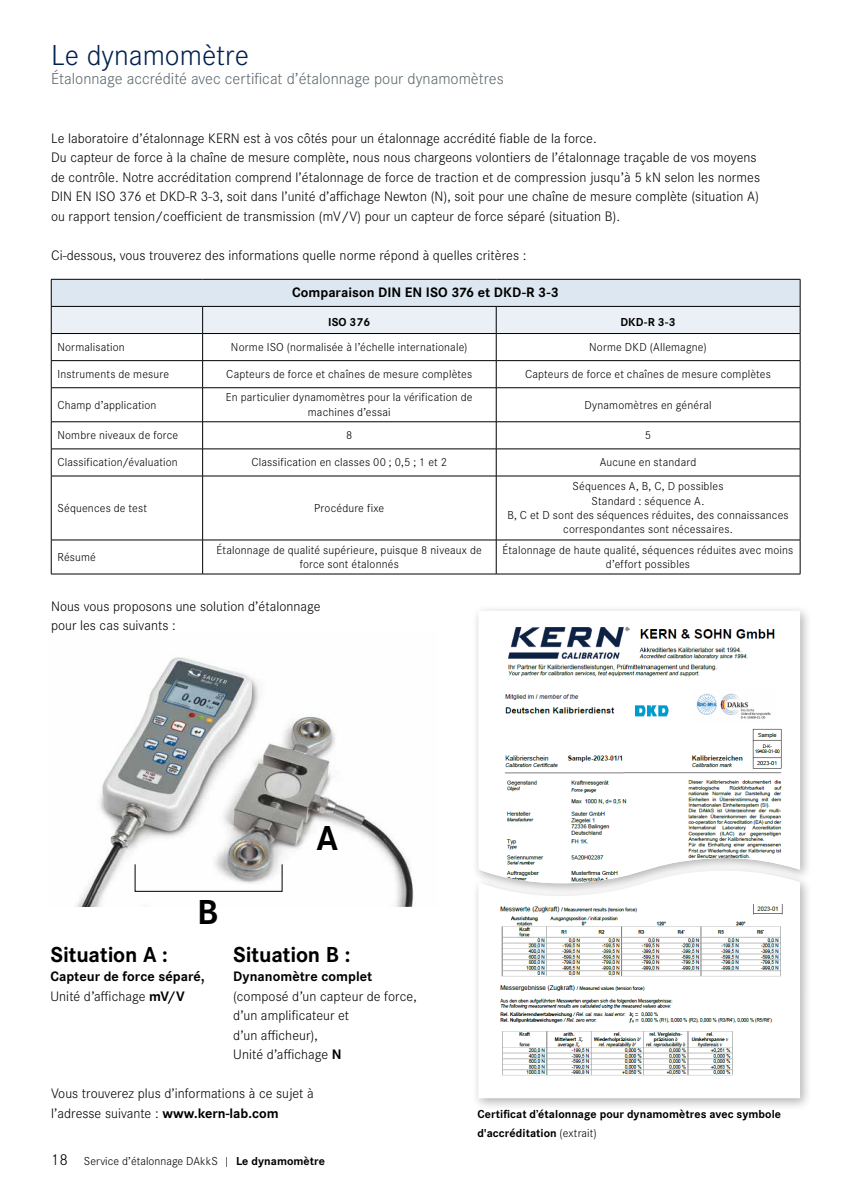
<style>
.page{position:relative;width:851px;height:1191px;background:#fff}
.page>*{position:absolute;margin:0;border:0;box-sizing:border-box;transform-origin:0 0}
.t1{font:700 36px "Corporate S Pro";color:#000}
.t2{font:300 30px "Corporate S Pro";color:#00214f}
.t3{font:700 22.5px "Corporate S Pro";letter-spacing:-.01em;color:#000}
.t4{font:300 16.5px "Corporate S Pro";color:#5d686d}
.t5{font:300 16.5px "Corporate S Pro";color:#000}
.t6{font:300 14.25px/19.5px "Corporate S Pro";letter-spacing:.005em;color:#000}
.t7{font:700 14.25px/19.5px "Corporate S Pro";letter-spacing:.005em;color:#000}
.t8{font:300 12px/14.4px "Corporate S Pro";letter-spacing:.015em;color:#000;text-align:center}
.t9{font:700 12px/19.5px "Corporate S Pro";letter-spacing:.005em;color:#000}
.s1{font-weight:300}
.s2{font-weight:700}
</style>
<div class="page">
<img style="left:76px;top:657px;width:338px;height:249px">
<hr style="left:202px;top:388px;width:1px;height:33px;background:#000">
<hr style="left:51px;top:476px;width:151px;height:1px;background:#000">
<hr style="left:51px;top:540px;width:151px;height:1px;background:#000">
<hr style="left:51px;top:574px;width:151px;height:1px;background:#000">
<svg style="left:202px;top:422px;width:1px;height:54px"></svg>
<hr style="left:202px;top:476px;width:1px;height:64px;background:#000">
<hr style="left:202px;top:540px;width:1px;height:34px;background:#000">
<hr style="left:496px;top:476px;width:304px;height:1px;background:#000">
<hr style="left:496px;top:540px;width:304px;height:1px;background:#000">
<hr style="left:496px;top:574px;width:304px;height:1px;background:#000">
<svg style="left:51px;top:279px;width:749px;height:108px"></svg>
<hr style="left:51px;top:387px;width:151px;height:1px;background:#000">
<hr style="left:51px;top:388px;width:1px;height:33px;background:#000">
<hr style="left:202px;top:387px;width:294px;height:1px;background:#000">
<hr style="left:496px;top:387px;width:304px;height:1px;background:#000">
<hr style="left:496px;top:388px;width:1px;height:33px;background:#000">
<hr style="left:799px;top:388px;width:1px;height:33px;background:#000">
<hr style="left:51px;top:421px;width:151px;height:1px;background:#000">
<hr style="left:202px;top:421px;width:294px;height:1px;background:#000">
<hr style="left:496px;top:421px;width:304px;height:1px;background:#000">
<hr style="left:51px;top:448px;width:151px;height:1px;background:#000">
<svg style="left:51px;top:422px;width:1px;height:54px"></svg>
<hr style="left:202px;top:448px;width:294px;height:1px;background:#000">
<hr style="left:496px;top:448px;width:304px;height:1px;background:#000">
<svg style="left:496px;top:422px;width:1px;height:54px"></svg>
<svg style="left:799px;top:422px;width:1px;height:54px"></svg>
<hr style="left:51px;top:476px;width:1px;height:64px;background:#000">
<hr style="left:202px;top:476px;width:294px;height:1px;background:#000">
<hr style="left:496px;top:476px;width:1px;height:64px;background:#000">
<hr style="left:799px;top:476px;width:1px;height:64px;background:#000">
<hr style="left:51px;top:540px;width:1px;height:34px;background:#000">
<hr style="left:202px;top:540px;width:294px;height:1px;background:#000">
<hr style="left:496px;top:540px;width:1px;height:34px;background:#000">
<hr style="left:799px;top:540px;width:1px;height:34px;background:#000">
<hr style="left:202px;top:574px;width:294px;height:1px;background:#000">
<div style="left:471px;top:864px;width:342px;height:247px;background:#000;opacity:.3"></div>
<svg style="left:478px;top:896px;width:322px;height:202px"></svg>
<img style="left:497px;top:904px;width:286px;height:172px">
<div style="left:471px;top:604px;width:342px;height:292px;background:#000;opacity:.3"></div>
<svg style="left:478px;top:611px;width:322px;height:273px"></svg>
<img style="left:481px;top:611px;width:314px;height:273px">
<h2 class="t2" style="left:51px;top:34px;width:199px">Le dynamomètre</h2>
<p class="t4" style="left:51px;top:67px;width:454px">Étalonnage accrédité avec certificat d’étalonnage pour dynamomètres</p>
<p class="t6" style="left:51px;top:127px;width:710px">Le laboratoire d’étalonnage KERN est à vos côtés pour un étalonnage accrédité fiable de la force.<br>Du capteur de force à la chaîne de mesure complète, nous nous chargeons volontiers de l’étalonnage traçable de vos moyens de contrôle. Notre accréditation comprend l’étalonnage de force de traction et de compression jusqu’à 5 kN selon les normes DIN EN ISO 376 et DKD-R 3-3, soit dans l’unité d’affichage Newton (N), soit pour une chaîne de mesure complète (situation A) ou rapport tension/coefficient de transmission (mV/V) pour un capteur de force séparé (situation B).</p>
<p class="t6" style="left:51px;top:244px;width:476px">Ci-dessous, vous trouverez des informations quelle norme répond à quelles critères :</p>
<p class="t7" style="left:292px;top:282px;width:268px">Comparaison DIN EN ISO 376 et DKD-R 3-3</p>
<p class="t9" style="left:328px;top:311px;width:43px">ISO 376</p>
<p class="t9" style="left:620px;top:311px;width:57px">DKD-R 3-3</p>
<p class="t8" style="left:57px;top:339px;width:69px">Normalisation</p>
<p class="t8" style="left:231px;top:339px;width:238px">Norme ISO (normalisée à l’échelle internationale)</p>
<p class="t8" style="left:589px;top:339px;width:119px">Norme DKD (Allemagne)</p>
<p class="t8" style="left:57px;top:366px;width:113px">Instruments de mesure</p>
<p class="t8" style="left:226px;top:366px;width:247px">Capteurs de force et chaînes de mesure complètes</p>
<p class="t8" style="left:525px;top:366px;width:247px">Capteurs de force et chaînes de mesure complètes</p>
<p class="t8" style="left:57px;top:397px;width:100px">Champ d’application</p>
<p class="t8" style="left:226px;top:389px;width:248px">En particulier dynamomètres pour la vérification de machines d’essai</p>
<p class="t8" style="left:584px;top:397px;width:129px">Dynamomètres en général</p>
<p class="t8" style="left:57px;top:427px;width:122px">Nombre niveaux de force</p>
<p class="t8" style="left:346px;top:427px;width:8px">8</p>
<p class="t8" style="left:644px;top:427px;width:8px">5</p>
<p class="t8" style="left:57px;top:454px;width:122px">Classification/évaluation</p>
<p class="t8" style="left:251px;top:454px;width:197px">Classification en classes 00 ; 0,5 ; 1 et 2</p>
<p class="t8" style="left:599px;top:454px;width:98px">Aucune en standard</p>
<p class="t8" style="left:57px;top:500px;width:91px">Séquences de test</p>
<p class="t8" style="left:314px;top:500px;width:72px">Procédure fixe</p>
<p class="t8" style="left:507px;top:478px;width:283px">Séquences A, B, C, D possibles<br>Standard : séquence A.<br>B, C et D sont des séquences réduites, des connaissances correspondantes sont nécessaires.</p>
<p class="t8" style="left:57px;top:549px;width:40px">Résumé</p>
<p class="t8" style="left:216px;top:542px;width:267px">Étalonnage de qualité supérieure, puisque 8 niveaux de force sont étalonnés</p>
<p class="t8" style="left:502px;top:542px;width:292px">Étalonnage de haute qualité, séquences réduites avec moins d’effort possibles</p>
<p class="t6" style="left:51px;top:595px;width:271px">Nous vous proposons une solution d’étalonnage pour les cas suivants :</p>
<h1 class="t1" style="left:316px;top:810px;width:23px">A</h1>
<h1 class="t1" style="left:197px;top:884px;width:23px">B</h1>
<h3 class="t3" style="left:50px;top:936px;width:119px">Situation A :</h3>
<p class="t7" style="left:50px;top:965px;width:156px">Capteur de force séparé,<br><span class="s1">Unité d’affichage</span> mV/V</p>
<h3 class="t3" style="left:233px;top:936px;width:119px">Situation B :</h3>
<p class="t7" style="left:233px;top:965px;width:141px">Dynanomètre complet</p>
<p class="t6" style="left:233px;top:985px;width:185px">(composé d’un capteur de force, d’un amplificateur et<br>d’un afficheur),<br>Unité d’affichage <span class="s2">N</span></p>
<p class="t6" style="left:51px;top:1083px;width:264px">Vous trouverez plus d’informations à ce sujet à l’adresse suivante : <span class="s2">www.kern-lab.com</span></p>
<p class="t5" style="left:51px;top:1148px;width:19px">18</p>
<p class="t8" style="left:84px;top:1153px;width:242px">Service d’étalonnage DAkkS | <span class="s2">Le dynamomètre</span></p>
<p class="t9" style="left:477px;top:1103px;width:305px">Certificat d’étalonnage pour dynamomètres avec symbole d'accréditation <span class="s1">(extrait)</span></p>
</div>
